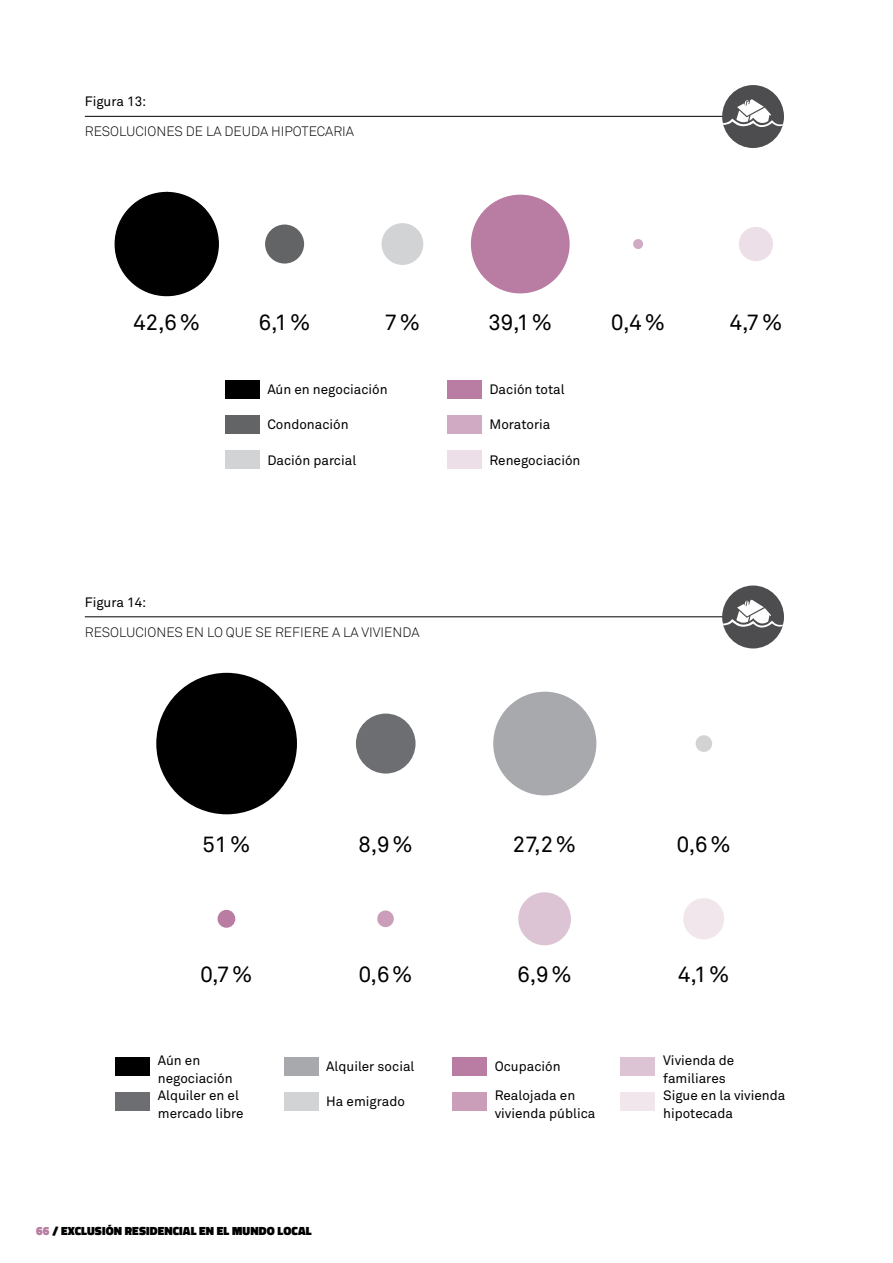
<style>
.page{position:relative;width:893px;height:1263px;background:#fff}
.page>*{position:absolute;margin:0;border:0;box-sizing:border-box;transform-origin:0 0}
.t1{font:22.05px "Akkurat Pro";color:#000}
.t2{font:13.5px/17.5px "Akkurat Pro";color:#000}
.t3{font:13.5px "Akkurat Light Pro";color:#000}
.t4{font:900 12px "Titillium Web";letter-spacing:.01em;color:#000}
.s1{color:#b97ca2}
</style>
<div class="page">
<div style="left:225px;top:450px;width:34px;height:19px;background:#d1d3d4"></div>
<div style="left:447px;top:450px;width:34px;height:19px;background:#ecdfe7"></div>
<div style="left:225px;top:380px;width:34px;height:18px;background:#000"></div>
<div style="left:447px;top:380px;width:34px;height:18px;background:#b97ca2"></div>
<div style="left:225px;top:415px;width:34px;height:18px;background:#636466"></div>
<div style="left:447px;top:415px;width:34px;height:18px;background:#d0aac2"></div>
<div style="left:116px;top:1057px;width:34px;height:19px;background:#000"></div>
<div style="left:116px;top:1092px;width:34px;height:18px;background:#6d6e71"></div>
<div style="left:284px;top:1057px;width:34px;height:19px;background:#a7a9ac"></div>
<div style="left:284px;top:1092px;width:34px;height:18px;background:#d1d3d4"></div>
<div style="left:621px;top:1057px;width:34px;height:19px;background:#ddc4d4"></div>
<div style="left:621px;top:1092px;width:34px;height:18px;background:#f0e6ec"></div>
<div style="left:452px;top:1057px;width:34px;height:19px;background:#b97ca2"></div>
<div style="left:452px;top:1092px;width:34px;height:18px;background:#ca9eb9"></div>
<div style="left:115px;top:192px;width:103px;height:104px;background:#000;border-radius:52px"></div>
<div style="left:265px;top:225px;width:39px;height:39px;background:#636466;border-radius:20px"></div>
<div style="left:381px;top:223px;width:42px;height:42px;background:#d1d3d4;border-radius:21px"></div>
<div style="left:471px;top:195px;width:99px;height:98px;background:#b97ca2;border-radius:49px"></div>
<div style="left:633px;top:239px;width:10px;height:10px;background:#d0aac2;border-radius:5px"></div>
<div style="left:739px;top:227px;width:34px;height:34px;background:#ecdfe7;border-radius:17px"></div>
<hr style="left:85px;top:116px;width:659px;height:1px;background:#000">
<div style="left:722px;top:85px;width:62px;height:63px;background:#4d4d4f;border-radius:50%"></div>
<svg style="left:722px;top:99px;width:62px;height:30px"></svg>
<hr style="left:85px;top:616px;width:659px;height:1px;background:#000">
<div style="left:722px;top:585px;width:62px;height:63px;background:#4d4d4f;border-radius:50%"></div>
<svg style="left:722px;top:600px;width:62px;height:29px"></svg>
<div style="left:156px;top:673px;width:141px;height:141px;background:#000;border-radius:71px"></div>
<div style="left:356px;top:713px;width:60px;height:60px;background:#6d6e71;border-radius:30px"></div>
<div style="left:493px;top:692px;width:103px;height:103px;background:#a7a9ac;border-radius:52px"></div>
<div style="left:696px;top:735px;width:16px;height:17px;background:#d1d3d4;border-radius:8px"></div>
<div style="left:218px;top:910px;width:17px;height:18px;background:#b97ca2;border-radius:9px"></div>
<div style="left:377px;top:910px;width:17px;height:17px;background:#ca9eb9;border-radius:8px"></div>
<div style="left:518px;top:892px;width:53px;height:53px;background:#ddc4d4;border-radius:26px"></div>
<div style="left:683px;top:898px;width:41px;height:41px;background:#f0e6ec;border-radius:21px"></div>
<p class="t2" style="left:85px;top:93px;width:63px">Figura 13:</p>
<p class="t3" style="left:85px;top:124px;width:271px">RESOLUCIONES DE LA DEUDA HIPOTECARIA</p>
<h1 class="t1" style="left:133px;top:310px;width:68px">42,6%</h1>
<h1 class="t1" style="left:259px;top:310px;width:53px">6,1%</h1>
<h1 class="t1" style="left:385px;top:310px;width:37px">7%</h1>
<h1 class="t1" style="left:488px;top:310px;width:65px">39,1%</h1>
<h1 class="t1" style="left:611px;top:310px;width:55px">0,4%</h1>
<h1 class="t1" style="left:730px;top:310px;width:54px">4,7%</h1>
<p class="t2" style="left:267px;top:381px;width:122px">Aún en negociación</p>
<p class="t2" style="left:489px;top:381px;width:77px">Dación total</p>
<p class="t2" style="left:267px;top:416px;width:83px">Condonación</p>
<p class="t2" style="left:489px;top:416px;width:62px">Moratoria</p>
<p class="t2" style="left:267px;top:451px;width:90px">Dación parcial</p>
<p class="t2" style="left:489px;top:451px;width:93px">Renegociación</p>
<p class="t2" style="left:85px;top:594px;width:63px">Figura 14:</p>
<p class="t3" style="left:85px;top:624px;width:336px">RESOLUCIONES EN LO QUE SE REFIERE A LA VIVIENDA</p>
<h1 class="t1" style="left:203px;top:831px;width:49px">51%</h1>
<h1 class="t1" style="left:358px;top:831px;width:56px">8,9%</h1>
<h1 class="t1" style="left:513px;top:831px;width:65px">27,2%</h1>
<h1 class="t1" style="left:677px;top:831px;width:55px">0,6%</h1>
<h1 class="t1" style="left:200px;top:961px;width:54px">0,7%</h1>
<h1 class="t1" style="left:359px;top:961px;width:55px">0,6%</h1>
<h1 class="t1" style="left:517px;top:961px;width:56px">6,9%</h1>
<h1 class="t1" style="left:678px;top:961px;width:53px">4,1%</h1>
<p class="t2" style="left:158px;top:1052px;width:87px">Aún en negociación<br>Alquiler en el mercado libre</p>
<p class="t2" style="left:326px;top:1058px;width:90px">Alquiler social</p>
<p class="t2" style="left:326px;top:1093px;width:80px">Ha emigrado</p>
<p class="t2" style="left:495px;top:1052px;width:82px;line-height:28.8px">Ocupación<br>Realojada en</p>
<p class="t2" style="left:495px;top:1105px;width:102px">vivienda pública</p>
<p class="t2" style="left:663px;top:1052px;width:124px">Vivienda de familiares<br>Sigue en la vivienda hipotecada</p>
<p class="t4" style="left:36px;top:1221px;width:277px"><span class="s1">66</span> / EXCLUSIÓN RESIDENCIAL EN EL MUNDO LOCAL</p>
</div>
